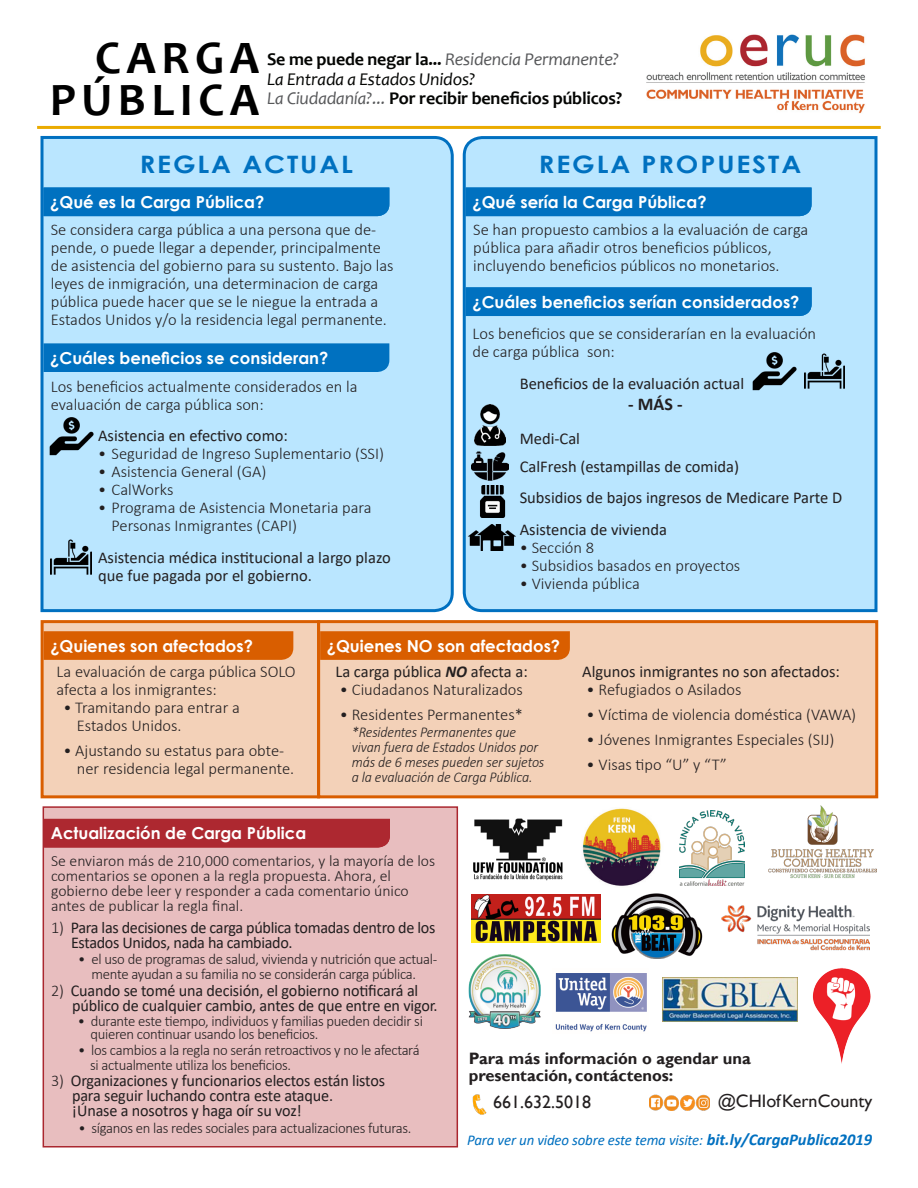
<style>
.page{position:relative;width:918px;height:1188px;background:#fff}
.page>*{position:absolute;margin:0;border:0;box-sizing:border-box;transform-origin:0 0}
.t1{font:700 46.8px/42px "Candara";letter-spacing:.12em;color:#000;text-align:right}
.t2{font:700 24px "Century Gothic";letter-spacing:.07em;color:#0071c0;scale:1.12 1}
.t3{font:700 18px "Candara";letter-spacing:-.01em;color:#040503}
.t4{font:italic 18px "Candara";letter-spacing:-.01em;color:#57585a}
.t5{font:18px "Gill Sans";color:#231f20}
.t6{font:italic 18px "Candara";letter-spacing:-.01em;color:#040503}
.t7{font:700 18px "Calibri";color:#231f20}
.Details{font:300 16.5px/18px "Calibri";color:#231f20}
.Details-2{font:16.5px/15px "Calibri";letter-spacing:-.01em;color:#231f20}
.Rules-Detail_copy{font:300 16.5px/18px "Calibri";color:#231f20}
.Subheading{font:700 16.5px "Century Gothic";color:#fff}
.Rules{font:16.5px/18px "Calibri";color:#231f20}
.Rules-Detail{font:300 16.5px/18px "Calibri";color:#231f20}
.Rules_copy{font:16.5px "Calibri";color:#231f20}
.t8{font:700 16.5px/16.5px "Gill Sans";color:#231f20}
.Details-3{font:300 15.75px/15px "Calibri";color:#231f20}
.Details-4{font:300 15px/15px "Calibri";letter-spacing:-.02em;color:#231f20;text-align:center}
.t9{font:italic 300 15px/15px "Calibri";letter-spacing:-.01em;color:#231f20;scale:.94 1}
.Rules_copy-2{font:italic 15px "Calibri";letter-spacing:-.01em;color:#0070c0}
.s1{font-weight:700;font-style:normal;color:#040503}
.s2{font-weight:400;font-style:italic;color:#57585a}
.s3{font-weight:700;font-style:italic}
.s4{font-weight:300}
.s5{font-weight:700;font-size:16.5px}
</style>
<div class="page">
<div style="left:462px;top:136px;width:416px;height:477px;background:#bae6ff"></div>
<img style="left:646px;top:34px;width:219px;height:80px">
<div style="left:43px;top:806px;width:415px;height:342px;background:#e8bebf;border:2px solid #aa272f"></div>
<img style="left:649px;top:1094px;width:61px;height:16px">
<img style="left:472px;top:1095px;width:15px;height:20px">
<div style="left:40px;top:135px;width:414px;height:478px;background:#bae6ff"></div>
<img style="left:472px;top:452px;width:37px;height:28px">
<img style="left:476px;top:486px;width:33px;height:31px">
<img style="left:468px;top:524px;width:48px;height:27px">
<img style="left:475px;top:405px;width:31px;height:40px">
<div style="left:40px;top:620px;width:276px;height:179px;background:#f3d1b8"></div>
<div style="left:316px;top:620px;width:563px;height:179px;background:#f3d1b8"></div>
<hr style="left:37px;top:126px;width:844px;height:3px;background:#eaab00">
<img style="left:51px;top:538px;width:40px;height:38px">
<img style="left:45px;top:407px;width:54px;height:54px">
<img style="left:805px;top:352px;width:40px;height:38px">
<img style="left:748px;top:342px;width:54px;height:54px">
<img style="left:721px;top:905px;width:149px;height:46px">
<img style="left:582px;top:808px;width:79px;height:78px">
<img style="left:769px;top:806px;width:108px;height:73px">
<img style="left:472px;top:894px;width:129px;height:49px">
<img style="left:611px;top:893px;width:92px;height:66px">
<img style="left:555px;top:973px;width:92px;height:59px">
<img style="left:663px;top:977px;width:134px;height:44px">
<img style="left:473px;top:818px;width:90px;height:63px">
<img style="left:679px;top:811px;width:65px;height:75px">
<img style="left:797px;top:968px;width:74px;height:96px">
<img style="left:468px;top:955px;width:73px;height:74px">
<svg style="left:44px;top:631px;width:249px;height:29px;background:#d95f03"></svg>
<svg style="left:320px;top:631px;width:250px;height:29px;background:#d96003"></svg>
<div style="left:44px;top:188px;width:345px;height:28px;background:#0071c0"></div>
<div style="left:44px;top:343px;width:345px;height:29px;background:#0071c0"></div>
<div style="left:466px;top:188px;width:346px;height:28px;background:#0071c0"></div>
<div style="left:466px;top:287px;width:346px;height:29px;background:#0071c0"></div>
<div style="left:44px;top:819px;width:346px;height:29px;background:#ad2830"></div>
<p class="t1" style="left:50px;top:36px;width:211px">CARGA<br>PÚBLICA</p>
<p class="t4" style="left:267px;top:48px;width:354px"><span class="s1">Se me puede negar la...</span> Residencia Permanente?</p>
<p class="t6" style="left:267px;top:68px;width:210px">La Entrada a Estados Unidos?</p>
<p class="t3" style="left:267px;top:87px;width:357px"><span class="s2">La Ciudadanía?...</span> Por recibir beneficios públicos?</p>
<p class="t2" style="left:140px;top:147px;width:192px">REGLA ACTUAL</p>
<p class="t2" style="left:539px;top:147px;width:236px">REGLA PROPUESTA</p>
<p class="Subheading" style="left:50px;top:190px;width:216px">¿Qué es la Carga Pública?</p>
<p class="Subheading" style="left:57px;top:190px;width:216px">¿Qué es la Carga Pública?</p>
<p class="Details" style="left:51px;top:220px;width:344px">Se considera carga pública a una persona que de&shy;pende, o puede llegar a depender, principalmente de asistencia del gobierno para su sustento. Bajo las leyes de inmigración, una determinacion de carga pública puede hacer que se le niegue la entrada a Estados Unidos y/o la residencia legal permanente.</p>
<p class="Subheading" style="left:50px;top:345px;width:280px">¿Cuáles beneficios se consideran?</p>
<p class="Details" style="left:51px;top:377px;width:308px">Los beneficios actualmente considerados en la evaluación de carga pública son:</p>
<p class="Rules" style="left:98px;top:426px;width:191px">Asistencia en efectivo como:</p>
<p class="Rules-Detail" style="left:98px;top:445px;width:287px">• Seguridad de Ingreso Suplementario (SSI)</p>
<p class="Rules-Detail" style="left:98px;top:463px;width:170px">• Asistencia General (GA)</p>
<p class="Rules-Detail" style="left:98px;top:481px;width:77px">• CalWorks</p>
<p class="Rules-Detail" style="left:112px;top:499px;width:262px;text-indent:-14px">• Programa de Asistencia Monetaria para<br>Personas Inmigrantes (CAPI)</p>
<p class="Rules" style="left:98px;top:548px;width:294px">Asistencia médica institucional a largo plazo que fue pagada por el gobierno.</p>
<p class="Subheading" style="left:472px;top:190px;width:236px">¿Qué sería la Carga Pública?</p>
<p class="Details" style="left:473px;top:220px;width:336px">Se han propuesto cambios a la evaluación de carga pública para añadir otros beneficios públicos, incluyendo beneficios públicos no monetarios.</p>
<p class="Subheading" style="left:473px;top:289px;width:329px">¿Cuáles beneficios serían considerados?</p>
<p class="Subheading" style="left:682px;top:289px;width:126px">Carga Pública?</p>
<p class="Details" style="left:472px;top:324px;width:345px">Los beneficios que se considerarían en la evaluación de carga pública son:</p>
<p class="Rules" style="left:520px;top:374px;width:226px">Beneficios de la evaluación actual</p>
<p class="t7" style="left:628px;top:391px;width:56px">- MÁS -</p>
<p class="Rules" style="left:520px;top:429px;width:62px">Medi-Cal</p>
<p class="Rules" style="left:520px;top:457px;width:221px">CalFresh (estampillas de comida)</p>
<p class="Rules" style="left:520px;top:488px;width:324px">Subsidios de bajos ingresos de Medicare Parte D</p>
<p class="Rules" style="left:520px;top:520px;width:149px">Asistencia de vivienda</p>
<p class="Rules-Detail" style="left:520px;top:538px;width:76px">• Sección 8</p>
<p class="Rules-Detail" style="left:520px;top:556px;width:222px">• Subsidios basados en proyectos</p>
<p class="Rules-Detail" style="left:520px;top:574px;width:122px">• Vivienda pública</p>
<p class="Subheading" style="left:50px;top:633px;width:204px">¿Quienes son afectados?</p>
<p class="Subheading" style="left:327px;top:633px;width:235px">¿Quienes NO son afectados?</p>
<p class="Details" style="left:57px;top:663px;width:241px">La evaluación de carga pública SOLO afecta a los inmigrantes:</p>
<p class="Rules-Detail_copy" style="left:77px;top:699px;width:165px;text-indent:-14px">• Tramitando para entrar a<br>Estados Unidos.</p>
<p class="Rules-Detail_copy" style="left:77px;top:742px;width:219px;text-indent:-14px">• Ajustando su estatus para obte&shy;ner residencia legal permanente.</p>
<p class="Subheading" style="left:55px;top:821px;width:132px">¡Tome ACCIÓN!</p>
<p class="Subheading" style="left:51px;top:821px;width:257px">Actualización de Carga Pública</p>
<p class="Rules_copy" style="left:335px;top:661px;width:194px">La carga pública <span class="s3">NO</span> afecta a:</p>
<p class="Rules-Detail_copy" style="left:340px;top:681px;width:185px">• Ciudadanos Naturalizados</p>
<p class="Rules-Detail_copy" style="left:340px;top:706px;width:185px">• Residentes Permanentes*</p>
<p class="t9" style="left:352px;top:725px;width:206px">*Residentes Permanentes que vivan fuera de Estados Unidos por más de 6 meses pueden ser sujetos a la evaluación de Carga Pública.</p>
<p class="Rules_copy" style="left:582px;top:661px;width:259px">Algunos inmigrantes no son afectados:</p>
<p class="Rules-Detail_copy" style="left:587px;top:681px;width:156px">• Refugiados o Asilados</p>
<p class="Rules-Detail_copy" style="left:587px;top:706px;width:271px">• Víctima de violencia doméstica (VAWA)</p>
<p class="Rules-Detail_copy" style="left:587px;top:730px;width:249px">• Jóvenes Inmigrantes Especiales (SIJ)</p>
<p class="Rules-Detail_copy" style="left:587px;top:755px;width:142px">• Visas tipo “U” y “T”</p>
<p class="Details-3" style="left:51px;top:854px;width:386px">Se enviaron más de 210,000 comentarios, y la mayoría de los comentarios se oponen a la regla propuesta. Ahora, el gobierno debe leer y responder a cada comentario único antes de publicar la regla final.</p>
<p class="Details-2" style="left:71px;top:920px;width:366px;text-indent:-20px"><span class="s4">1)</span> Para las decisiones de carga pública tomadas dentro de los<br>Estados Unidos, nada ha cambiado.</p>
<p class="Details-4" style="left:78px;top:952px;width:361px">• el uso de programas de salud, vivienda y nutrición que actual&shy;mente ayudan a su familia no se considerán carga pública.</p>
<p class="Details-2" style="left:72px;top:982px;width:367px;text-indent:-21px"><span class="s4">2)</span> Cuando se tomé una decisión, el gobierno notificará al público de cualquier cambio, antes de que entre en vigor.</p>
<p class="Details-4" style="left:90px;top:1014px;width:334px;line-height:13.5px;text-align:left;text-indent:-13px">• durante este tiempo, individuos y familias pueden decidir si quieren continuar usando los beneficios.</p>
<p class="Details-4" style="left:78px;top:1043px;width:343px">• los cambios a la regla no serán retroactivos y no le afectará</p>
<p class="Details-4" style="left:90px;top:1058px;width:202px">si actualmente utiliza los beneficios.</p>
<p class="Details-2" style="left:72px;top:1073px;width:315px;text-indent:-21px"><span class="s4">3)</span> Organizaciones y funcionarios electos están listos para seguir luchando contra este ataque.<br>¡Únase a nosotros y haga oír su voz!</p>
<p class="Details-4" style="left:78px;top:1120px;width:335px">• síganos en las redes sociales para actualizaciones futuras.</p>
<p class="t8" style="left:469px;top:1051px;width:284px">Para más información o agendar una presentación, contáctenos:</p>
<p class="t5" style="left:493px;top:1091px;width:99px">661.632.5018</p>
<p class="t5" style="left:718px;top:1090px;width:156px">@CHIofKernCounty</p>
<p class="Rules_copy-2" style="left:467px;top:1129px;width:407px">Para ver un video sobre este tema visite: <span class="s5">bit.ly/CargaPublica2019</span></p>
</div>
